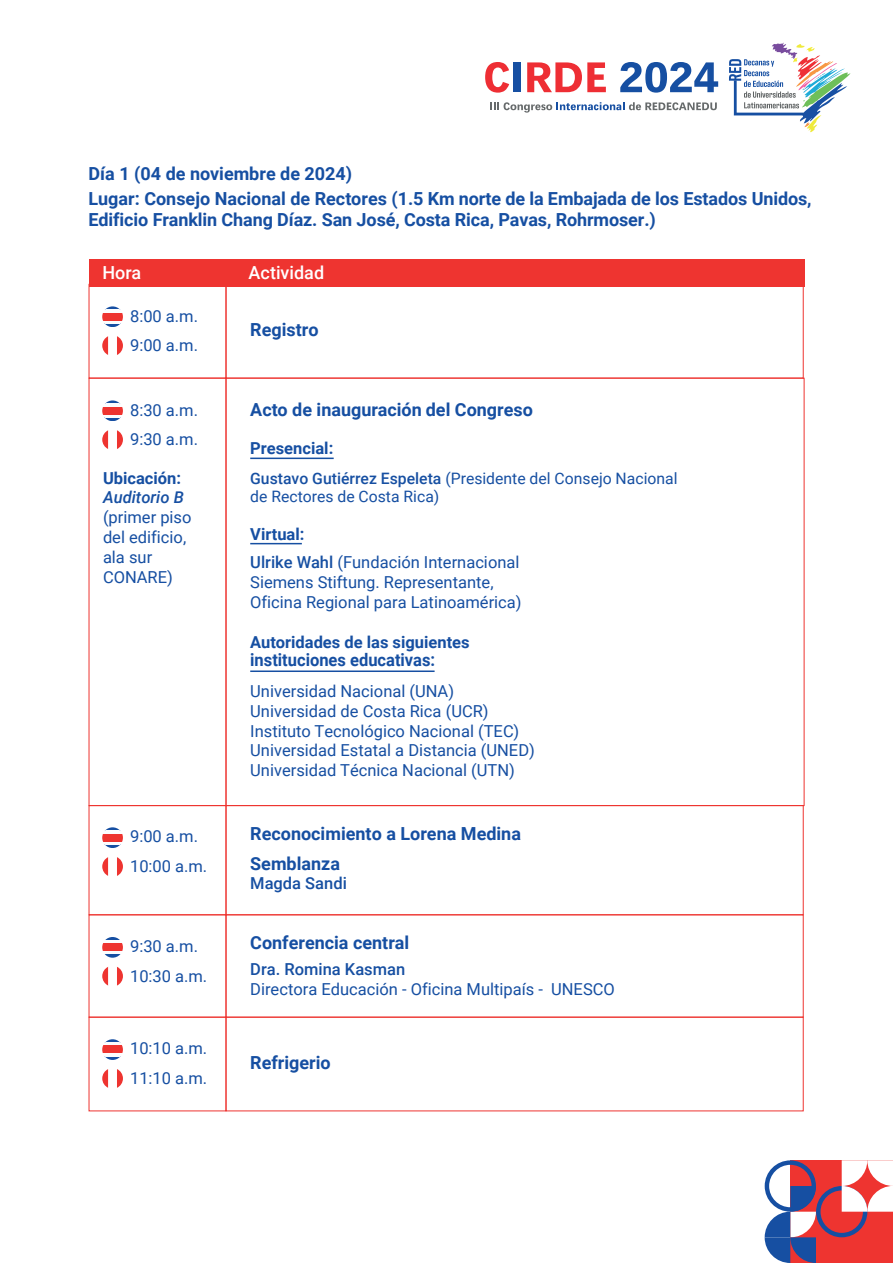
<style>
.page{position:relative;width:893px;height:1263px;background:#fff}
.page>*{position:absolute;margin:0;border:0;box-sizing:border-box;transform-origin:0 0}
.t1{font:700 18px/24.6px "Roboto";color:#164fa2}
.t2{font:500 18px "Roboto";color:#fff}
.t3{font:700 17.55px "Roboto";color:#164fa2;scale:.94 1}
.t4{font:16.5px/19.8px "Roboto";color:#164fa2}
.t5{font:700 16.5px "Roboto";color:#164fa2}
.t6{font:500 16.5px "Roboto";color:#164fa2}
.t7{font:italic 500 16.5px "Roboto";color:#164fa2}
.t8{font:15.75px/18.9px "Roboto";color:#164fa2}
.s1{font-weight:500}
</style>
<div class="page">
<div style="left:89px;top:259px;width:715px;height:28px;background:#ee3430"></div>
<div style="left:89px;top:378px;width:137px;height:428px;border:1px solid #ee3430"></div>
<svg style="left:102px;top:430px;width:21px;height:19px"></svg>
<svg style="left:105px;top:400px;width:16px;height:4px"></svg>
<hr style="left:102px;top:418px;width:21px;height:3px;background:#164fa2">
<svg style="left:102px;top:414px;width:21px;height:4px"></svg>
<div style="left:102px;top:407px;width:21px;height:7px;background:#ee3430"></div>
<div style="left:89px;top:805px;width:137px;height:110px;border:1px solid #ee3430"></div>
<div style="left:226px;top:805px;width:578px;height:110px;border:1px solid #ee3430"></div>
<svg style="left:102px;top:857px;width:21px;height:19px"></svg>
<hr style="left:102px;top:827px;width:21px;height:3px;background:#164fa2">
<svg style="left:104px;top:844px;width:17px;height:4px"></svg>
<div style="left:102px;top:834px;width:21px;height:7px;background:#ee3430"></div>
<div style="left:89px;top:914px;width:137px;height:103px;border:1px solid #ee3430"></div>
<div style="left:226px;top:914px;width:578px;height:103px;border:1px solid #ee3430"></div>
<svg style="left:102px;top:967px;width:21px;height:19px"></svg>
<hr style="left:102px;top:937px;width:21px;height:3px;background:#164fa2">
<svg style="left:102px;top:943px;width:21px;height:1px"></svg>
<svg style="left:104px;top:954px;width:17px;height:4px"></svg>
<div style="left:102px;top:944px;width:21px;height:7px;background:#ee3430"></div>
<div style="left:89px;top:1017px;width:137px;height:94px;border:1px solid #ee3430"></div>
<div style="left:226px;top:1017px;width:578px;height:94px;border:1px solid #ee3430"></div>
<svg style="left:102px;top:1069px;width:21px;height:19px"></svg>
<hr style="left:102px;top:1039px;width:21px;height:3px;background:#164fa2">
<svg style="left:103px;top:1042px;width:20px;height:4px"></svg>
<svg style="left:104px;top:1056px;width:17px;height:4px"></svg>
<div style="left:102px;top:1046px;width:21px;height:7px;background:#ee3430"></div>
<div style="left:89px;top:284px;width:137px;height:94px;border:1px solid #ee3430"></div>
<div style="left:226px;top:284px;width:578px;height:94px;border:1px solid #ee3430"></div>
<svg style="left:102px;top:336px;width:21px;height:19px"></svg>
<svg style="left:105px;top:306px;width:16px;height:4px"></svg>
<hr style="left:102px;top:324px;width:21px;height:3px;background:#164fa2">
<svg style="left:102px;top:320px;width:21px;height:4px"></svg>
<div style="left:102px;top:313px;width:21px;height:7px;background:#ee3430"></div>
<hr style="left:250px;top:543px;width:52px;height:1px;background:#164fa2">
<hr style="left:250px;top:458px;width:84px;height:1px;background:#164fa2">
<hr style="left:250px;top:670px;width:185px;height:2px;background:#164fa2">
<svg style="left:485px;top:62px;width:24px;height:31px"></svg>
<div style="left:513px;top:62px;width:8px;height:30px;background:#164fa2"></div>
<svg style="left:527px;top:62px;width:79px;height:30px"></svg>
<svg style="left:620px;top:62px;width:98px;height:31px"></svg>
<svg style="left:490px;top:102px;width:227px;height:11px"></svg>
<svg style="left:729px;top:42px;width:121px;height:90px"></svg>
<svg style="left:765px;top:1160px;width:128px;height:103px"></svg>
<p class="t1" style="left:89px;top:161px;width:725px">Día 1 (04 de noviembre de 2024)<br>Lugar: Consejo Nacional de Rectores (1.5 Km norte de la Embajada de los Estados Unidos,</p>
<p class="t1" style="left:89px;top:207px;width:569px">Edificio Franklin Chang Díaz. San José, Costa Rica, Pavas, Rohrmoser.)</p>
<p class="t2" style="left:102px;top:260px;width:40px">Hora</p>
<p class="t2" style="left:249px;top:260px;width:77px">Actividad</p>
<p class="t4" style="left:130px;top:300px;width:69px;line-height:29.5px">8:00 a.m.<br>9:00 a.m.</p>
<p class="t1" style="left:250px;top:317px;width:70px">Registro</p>
<p class="t4" style="left:130px;top:394px;width:69px;line-height:29.5px">8:30 a.m.<br>9:30 a.m.</p>
<p class="t1" style="left:250px;top:397px;width:284px">Acto de inauguración del Congreso</p>
<p class="t5" style="left:250px;top:436px;width:85px">Presencial:</p>
<p class="t8" style="left:250px;top:468px;width:429px"><span class="s1">Gustavo Gutiérrez Espeleta</span> (Presidente del Consejo Nacional de Rectores de Costa Rica)</p>
<p class="t5" style="left:103px;top:466px;width:80px">Ubicación:</p>
<p class="t7" style="left:103px;top:486px;width:82px">Auditorio B</p>
<p class="t4" style="left:103px;top:507px;width:90px">(primer piso del edificio, ala sur<br>CONARE)</p>
<p class="t5" style="left:250px;top:522px;width:56px">Virtual:</p>
<p class="t4" style="left:250px;top:552px;width:273px"><span class="s1">Ulrike Wahl</span> (Fundación Internacional<br>Siemens Stiftung. Representante,<br>Oficina Regional para Latinoamérica)</p>
<p class="t5" style="left:250px;top:631px;width:221px">Autoridades de las siguientes</p>
<p class="t3" style="left:250px;top:647px;width:198px">instituciones educativas:</p>
<p class="t4" style="left:250px;top:681px;width:286px">Universidad Nacional (UNA)<br>Universidad de Costa Rica (UCR)<br>Instituto Tecnológico Nacional (TEC)<br>Universidad Estatal a Distancia (UNED)<br>Universidad Técnica Nacional (UTN)</p>
<p class="t4" style="left:130px;top:821px;width:79px;line-height:29.5px">9:00 a.m.<br>10:00 a.m.</p>
<p class="t1" style="left:250px;top:818px;width:272px;line-height:29.5px">Reconocimiento a Lorena Medina<br>Semblanza</p>
<p class="t4" style="left:130px;top:931px;width:79px;line-height:29.5px">9:30 a.m.<br>10:30 a.m.</p>
<p class="t4" style="left:130px;top:1033px;width:79px;line-height:29.5px">10:10 a.m.<br>11:10 a.m.</p>
<p class="t6" style="left:250px;top:872px;width:98px">Magda Sandi</p>
<p class="t1" style="left:250px;top:929px;width:160px">Conferencia central</p>
<p class="t6" style="left:250px;top:958px;width:156px">Dra. Romina Kasman</p>
<p class="t4" style="left:250px;top:979px;width:366px">Directora Educación - Oficina Multipaís - UNESCO</p>
<p class="t1" style="left:250px;top:1050px;width:82px">Refrigerio</p>
</div>
